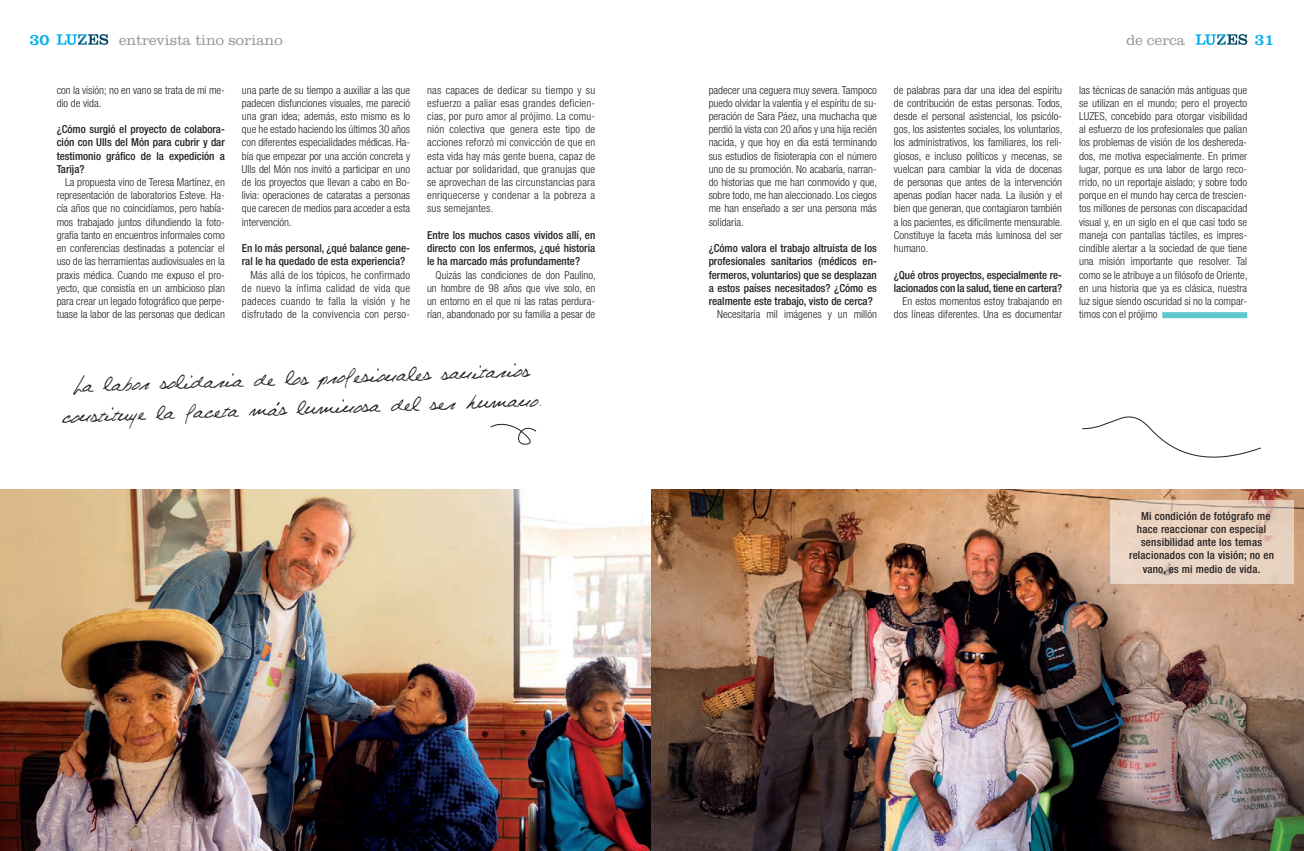
<style>
.page{position:relative;width:1304px;height:851px;background:#fff}
.page>*{position:absolute;margin:0;border:0;box-sizing:border-box;transform-origin:0 0}
.ENTREV_-_Destacat{font:25px/30px "Celine Dion Handwriting";color:#231f20;text-align:center}
.t1{font:16.3px "Clarendon LT Std";color:#00aeef}
.MEST_-_Títol_secció{font:300 14.7px "Clarendon LT Std";color:#939598}
.GAL_-_Galerada{font:300 condensed 11px/13.2px "Helvetica Neue LT Std";color:#231f20;text-align:justify}
.ENTREV_-_Pregunta{font:500 condensed 11px/13.2px "Helvetica Neue LT Std";color:#231f20;text-align:justify}
.GAL_-_Galerada-2{font:500 condensed 11px "Helvetica Neue LT Std";letter-spacing:.02em;color:#231f20}
</style>
<div class="page">
<svg style="left:57px;top:34px;width:51px;height:11px"></svg>
<svg style="left:1196px;top:34px;width:51px;height:11px"></svg>
<div style="left:1162px;top:312px;width:85px;height:6px;background:#60c7cf"></div>
<img style="left:0;top:490px;width:1304px;height:360px">
<svg style="left:490px;top:423px;width:47px;height:22px"></svg>
<svg style="left:1110px;top:500px;width:183px;height:84px;background:#e7d1bf"></svg>
<svg style="left:1082px;top:416px;width:179px;height:42px"></svg>
<h2 class="t1" style="left:29px;top:30px;width:21px">30</h2>
<h2 class="t1" style="left:1254px;top:30px;width:21px">31</h2>
<p class="MEST_-_Títol_secció" style="left:119px;top:31px;width:165px">entrevista tino soriano</p>
<p class="MEST_-_Títol_secció" style="left:1126px;top:31px;width:60px">de cerca</p>
<p class="GAL_-_Galerada" style="left:57px;top:83px;width:170px">con la visión; no en vano se trata de mi me&shy;dio de vida.</p>
<p class="ENTREV_-_Pregunta" style="left:57px;top:123px;width:170px">¿Cómo surgió el proyecto de colabora&shy;ción con Ulls del Món para cubrir y dar testimonio gráfico de la expedición a Tarija?</p>
<p class="GAL_-_Galerada" style="left:57px;top:175px;width:170px;text-indent:9px">La propuesta vino de Teresa Martínez, en representación de laboratorios Esteve. Ha&shy;cía años que no coincidíamos, pero había&shy;mos trabajado juntos difundiendo la foto&shy;grafía tanto en encuentros informales como en conferencias destinadas a potenciar el uso de las herramientas audiovisuales en la praxis médica. Cuando me expuso el pro&shy;yecto, que consistía en un ambicioso plan para crear un legado fotográfico que perpe&shy;tuase la labor de las personas que dedican</p>
<p class="GAL_-_Galerada" style="left:242px;top:83px;width:170px">una parte de su tiempo a auxiliar a las que padecen disfunciones visuales, me pareció una gran idea; además, esto mismo es lo que he estado haciendo los últimos 30 años con diferentes especialidades médicas. Ha&shy;bía que empezar por una acción concreta y Ulls del Món nos invitó a participar en uno de los proyectos que llevan a cabo en Bo&shy;livia: operaciones de cataratas a personas que carecen de medios para acceder a esta intervención.</p>
<p class="ENTREV_-_Pregunta" style="left:242px;top:241px;width:170px">En lo más personal, ¿qué balance gene&shy;ral le ha quedado de esta experiencia?</p>
<p class="GAL_-_Galerada" style="left:242px;top:268px;width:170px;text-indent:9px">Más allá de los tópicos, he confirmado de nuevo la ínfima calidad de vida que padeces cuando te falla la visión y he disfrutado de la convivencia con perso-</p>
<p class="GAL_-_Galerada" style="left:427px;top:83px;width:170px">nas capaces de dedicar su tiempo y su esfuerzo a paliar esas grandes deficien&shy;cias, por puro amor al prójimo. La comu&shy;nión colectiva que genera este tipo de acciones reforzó mi convicción de que en esta vida hay más gente buena, capaz de actuar por solidaridad, que granujas que se aprovechan de las circunstancias para enriquecerse y condenar a la pobreza a sus semejantes.</p>
<p class="ENTREV_-_Pregunta" style="left:427px;top:228px;width:170px">Entre los muchos casos vividos allí, en directo con los enfermos, ¿qué historia le ha marcado más profundamente?</p>
<p class="GAL_-_Galerada" style="left:427px;top:268px;width:170px;text-indent:9px">Quizás las condiciones de don Paulino, un hombre de 98 años que vive solo, en un entorno en el que ni las ratas perdura&shy;rían, abandonado por su familia a pesar de</p>
<p class="ENTREV_-_Destacat" style="left:61px;top:370px;width:482px;rotate:-2deg">La labor solidaria de los profesionales sanitarios constituye la faceta más luminosa del ser humano.</p>
<p class="GAL_-_Galerada" style="left:709px;top:83px;width:170px">padecer una ceguera muy severa. Tampoco puedo olvidar la valentía y el espíritu de su&shy;peración de Sara Páez, una muchacha que perdió la vista con 20 años y una hija recién nacida, y que hoy en día está terminando sus estudios de fisioterapia con el número uno de su promoción. No acabaría, narran&shy;do historias que me han conmovido y que, sobre todo, me han aleccionado. Los ciegos me han enseñado a ser una persona más solidaria.</p>
<p class="ENTREV_-_Pregunta" style="left:709px;top:241px;width:170px">¿Cómo valora el trabajo altruista de los profesionales sanitarios (médicos en&shy;fermeros, voluntarios) que se desplazan a estos países necesitados? ¿Cómo es realmente este trabajo, visto de cerca?</p>
<p class="GAL_-_Galerada" style="left:717px;top:307px;width:161px">Necesitaría mil imágenes y un millón</p>
<p class="GAL_-_Galerada" style="left:894px;top:83px;width:170px">de palabras para dar una idea del espíritu de contribución de estas personas. Todos, desde el personal asistencial, los psicólo&shy;gos, los asistentes sociales, los voluntarios, los administrativos, los familiares, los reli&shy;giosos, e incluso políticos y mecenas, se vuelcan para cambiar la vida de docenas de personas que antes de la intervención apenas podían hacer nada. La ilusión y el bien que generan, que contagiaron también a los pacientes, es difícilmente mensurable.<br>Constituye la faceta más luminosa del ser humano.</p>
<p class="ENTREV_-_Pregunta" style="left:894px;top:268px;width:170px">¿Qué otros proyectos, especialmente re&shy;lacionados con la salud, tiene en cartera?</p>
<p class="GAL_-_Galerada" style="left:894px;top:294px;width:170px;text-align:right">En estos momentos estoy trabajando en dos líneas diferentes. Una es documentar</p>
<p class="GAL_-_Galerada" style="left:1079px;top:83px;width:170px">las técnicas de sanación más antiguas que se utilizan en el mundo; pero el proyecto LUZES, concebido para otorgar visibilidad al esfuerzo de los profesionales que palían los problemas de visión de los deshereda&shy;dos, me motiva especialmente. En primer lugar, porque es una labor de largo reco&shy;rrido, no un reportaje aislado; y sobre todo porque en el mundo hay cerca de trescien&shy;tos millones de personas con discapacidad visual y, en un siglo en el que casi todo se maneja con pantallas táctiles, es impres&shy;cindible alertar a la sociedad de que tiene una misión importante que resolver. Tal como se le atribuye a un filósofo de Oriente, en una historia que ya es clásica, nuestra luz sigue siendo oscuridad si no la compar&shy;timos con el prójimo</p>
<p class="GAL_-_Galerada-2" style="left:1141px;top:509px;width:131px">Mi condición de fotógrafo me</p>
<p class="GAL_-_Galerada-2" style="left:1137px;top:522px;width:131px">hace reaccionar con especial</p>
<p class="GAL_-_Galerada-2" style="left:1141px;top:535px;width:122px">sensibilidad ante los temas</p>
<p class="GAL_-_Galerada-2" style="left:1129px;top:549px;width:146px">relacionados con la visión; no en</p>
<p class="GAL_-_Galerada-2" style="left:1143px;top:562px;width:119px">vano, es mi medio de vida.</p>
</div>
